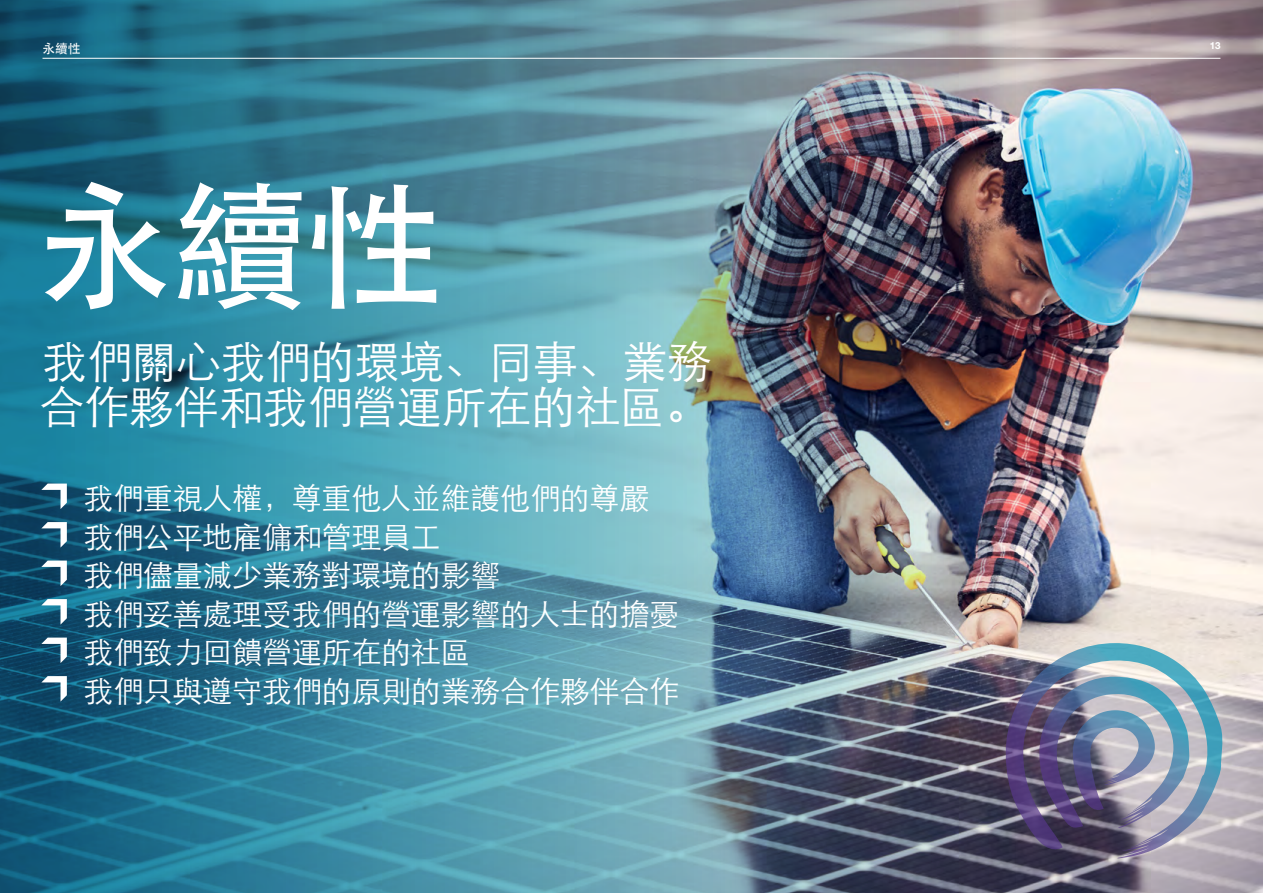
<style>
.page{position:relative;width:1263px;height:893px;background:#fff}
.page>*{position:absolute;margin:0;border:0;box-sizing:border-box;transform-origin:0 0}
.t1{font:500 138px "ST Heiti SC";color:#fff}
.t2{font:300 45px/45px "ST Heiti SC";letter-spacing:-.01em;color:#fff}
.t3{font:300 30px/38.5px "ST Heiti SC";letter-spacing:-.005em;color:#fff}
.t4{font:500 12.75px "ST Heiti SC";color:#fff}
.t5{font:700 9.75px "Helvetica Neue LT Std";color:#fff}
</style>
<div class="page">
<img style="left:1053px;top:0;width:210px;height:893px">
<img style="left:0;top:0;width:1053px;height:893px">
<svg style="left:1006px;top:643px;width:218px;height:215px;background:#848ca2"></svg>
<svg style="left:41px;top:484px;width:26px;height:25px"></svg>
<svg style="left:41px;top:522px;width:26px;height:26px"></svg>
<svg style="left:41px;top:561px;width:26px;height:25px"></svg>
<svg style="left:41px;top:599px;width:26px;height:26px"></svg>
<svg style="left:41px;top:638px;width:26px;height:25px"></svg>
<svg style="left:41px;top:676px;width:26px;height:26px"></svg>
<hr style="left:43px;top:58px;width:1177px;height:1px;background:#fff">
<p class="t4" style="left:43px;top:41px;width:40px">永續性</p>
<p class="t5" style="left:1210px;top:40px;width:12px">13</p>
<h1 class="t1" style="left:37px;top:169px;width:408px">永續性</h1>
<h2 class="t2" style="left:39px;top:334px;width:674px">我們關心我們的環境、同事、業務合作夥伴和我們營運所在的社區。</h2>
<p class="t3" style="left:83px;top:476px;width:597px">我們重視人權，尊重他人並維護他們的尊嚴我們公平地雇傭和管理員工<br>我們儘量減少業務對環境的影響<br>我們妥善處理受我們的營運影響的人士的擔憂我們致力回饋營運所在的社區<br>我們只與遵守我們的原則的業務合作夥伴合作</p>
</div>
